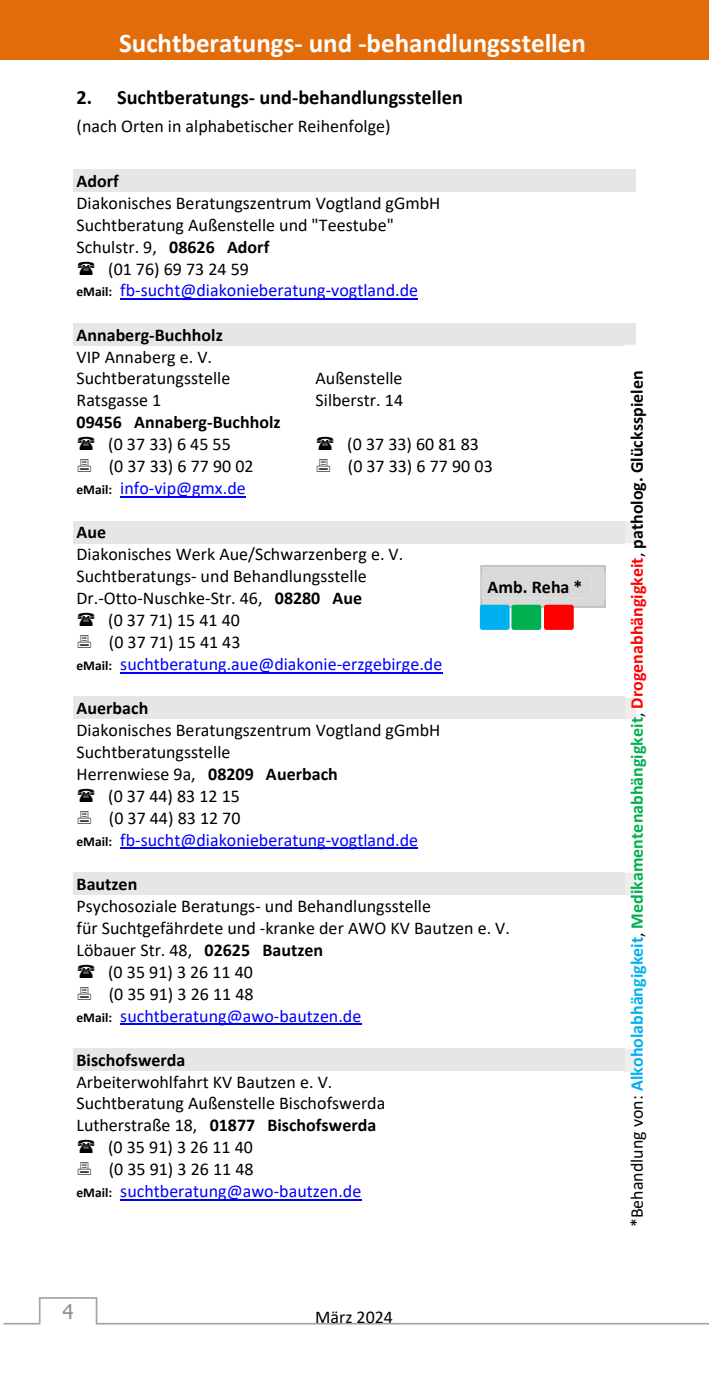
<style>
.page{position:relative;width:709px;height:1377px;background:#fff}
.page>*{position:absolute;margin:0;border:0;box-sizing:border-box;transform-origin:0 0}
.t1{font:700 27px "Calibri";color:#fff}
.t2{font:700 20.25px "Calibri";color:#000}
.t3{font:20.25px "Tahoma";color:#8d8d8d}
.t4{font:18px/21.8px "Calibri";color:#000}
.t5{font:18px "Calibri";color:#00f}
.t6{font:700 18px "Calibri";color:#000}
.t7{font:700 18px "Calibri";color:#00b050}
.s1{font-weight:700}
.s2{font-weight:700;font-size:13.5px;color:#000}
.s3{font-weight:400}
.s4{font-weight:400;color:#000}
.s5{color:#00b0f0}
.s6{color:#f00}
.s7{color:#000}
</style>
<div class="page">
<svg style="left:3px;top:1297px;width:705px;height:28px"></svg>
<div style="left:0;top:0;width:708px;height:27px;background:#e36c0a"></div>
<div style="left:0;top:27px;width:708px;height:33px;background:#e36c0a"></div>
<div style="left:73px;top:170px;width:562px;height:22px;background:#e6e6e6"></div>
<hr style="left:120px;top:299px;width:298px;height:1px;background:#00f">
<div style="left:73px;top:323px;width:562px;height:22px;background:#e6e6e6"></div>
<hr style="left:120px;top:496px;width:126px;height:2px;background:#00f">
<div style="left:73px;top:521px;width:562px;height:22px;background:#e6e6e6"></div>
<hr style="left:120px;top:672px;width:322px;height:1px;background:#00f">
<div style="left:73px;top:697px;width:562px;height:22px;background:#e6e6e6"></div>
<hr style="left:120px;top:848px;width:298px;height:1px;background:#00f">
<div style="left:73px;top:873px;width:562px;height:22px;background:#e6e6e6"></div>
<hr style="left:120px;top:1024px;width:241px;height:1px;background:#00f">
<div style="left:73px;top:1048px;width:562px;height:22px;background:#e6e6e6"></div>
<hr style="left:120px;top:1200px;width:241px;height:1px;background:#00f">
<img style="left:625px;top:344px;width:11px;height:728px">
<div style="left:481px;top:566px;width:124px;height:41px;background:#d9d9d9"></div>
<div style="left:480px;top:565px;width:126px;height:43px;border:2px solid #bfbfbf"></div>
<img style="left:481px;top:574px;width:124px;height:25px">
<div style="left:482px;top:607px;width:25px;height:21px;background:#00b0f0"></div>
<div style="left:480px;top:605px;width:29px;height:25px;border:4px solid #00b0f0"></div>
<div style="left:514px;top:607px;width:25px;height:21px;background:#00b050"></div>
<div style="left:511px;top:605px;width:30px;height:25px;border:4px solid #00b050"></div>
<div style="left:546px;top:607px;width:25px;height:21px;background:#f00"></div>
<div style="left:544px;top:605px;width:30px;height:25px;border:4px solid #f00"></div>
<h1 class="t1" style="left:119px;top:32px;width:468px">Suchtberatungs‐ und ‐behandlungsstellen</h1>
<p class="t2" style="left:77px;top:89px;width:388px">2. Suchtberatungs‐ und‐behandlungsstellen</p>
<p class="t4" style="left:77px;top:116px;width:315px">(nach Orten in alphabetischer Reihenfolge)</p>
<p class="t6" style="left:77px;top:173px;width:44px">Adorf</p>
<p class="t4" style="left:77px;top:193px;width:365px">Diakonisches Beratungszentrum Vogtland gGmbH</p>
<p class="t4" style="left:77px;top:215px;width:319px">Suchtberatung Außenstelle und "Teestube"</p>
<p class="t4" style="left:77px;top:237px;width:194px">Schulstr. 9, <span class="s1">08626 Adorf</span></p>
<p class="t4" style="left:108px;top:259px;width:142px">(01 76) 69 73 24 59</p>
<p class="t5" style="left:77px;top:283px;width:343px"><span class="s2">eMail:</span> fb‐sucht@diakonieberatung‐vogtland.de</p>
<p class="t6" style="left:77px;top:327px;width:148px">Annaberg‐Buchholz</p>
<p class="t4" style="left:77px;top:347px;width:155px">VIP Annaberg e. V.<br>Suchtberatungsstelle</p>
<p class="t4" style="left:315px;top:369px;width:89px">Außenstelle</p>
<p class="t4" style="left:77px;top:391px;width:86px">Ratsgasse 1</p>
<p class="t4" style="left:316px;top:391px;width:89px">Silberstr. 14</p>
<p class="t6" style="left:77px;top:415px;width:205px">09456 Annaberg‐Buchholz</p>
<p class="t4" style="left:108px;top:435px;width:124px">(0 37 33) 6 45 55</p>
<p class="t4" style="left:347px;top:435px;width:133px">(0 37 33) 60 81 83</p>
<p class="t4" style="left:109px;top:457px;width:146px">(0 37 33) 6 77 90 02</p>
<p class="t4" style="left:348px;top:457px;width:146px">(0 37 33) 6 77 90 03</p>
<p class="t5" style="left:77px;top:481px;width:171px"><span class="s2">eMail:</span> info‐vip@gmx.de</p>
<p class="t6" style="left:77px;top:525px;width:31px">Aue</p>
<p class="t4" style="left:77px;top:545px;width:328px">Diakonisches Werk Aue/Schwarzenberg e. V.</p>
<p class="t4" style="left:77px;top:567px;width:292px">Suchtberatungs‐ und Behandlungsstelle</p>
<p class="t4" style="left:77px;top:589px;width:287px">Dr.‐Otto‐Nuschke‐Str. 46, <span class="s1">08280 Aue</span></p>
<p class="t4" style="left:108px;top:611px;width:133px">(0 37 71) 15 41 40</p>
<p class="t4" style="left:109px;top:633px;width:133px">(0 37 71) 15 41 43</p>
<p class="t5" style="left:77px;top:657px;width:367px"><span class="s2">eMail:</span> suchtberatung.aue@diakonie‐erzgebirge.de</p>
<p class="t6" style="left:77px;top:701px;width:73px">Auerbach</p>
<p class="t4" style="left:77px;top:721px;width:365px">Diakonisches Beratungszentrum Vogtland gGmbH</p>
<p class="t4" style="left:77px;top:743px;width:155px">Suchtberatungsstelle</p>
<p class="t4" style="left:77px;top:765px;width:263px">Herrenwiese 9a, <span class="s1">08209 Auerbach</span></p>
<p class="t4" style="left:108px;top:787px;width:133px">(0 37 44) 83 12 15</p>
<p class="t4" style="left:109px;top:809px;width:133px">(0 37 44) 83 12 70</p>
<p class="t5" style="left:77px;top:832px;width:343px"><span class="s2">eMail:</span> fb‐sucht@diakonieberatung‐vogtland.de</p>
<p class="t6" style="left:77px;top:876px;width:62px">Bautzen</p>
<p class="t4" style="left:77px;top:896px;width:356px">Psychosoziale Beratungs‐ und Behandlungsstelle</p>
<p class="t4" style="left:77px;top:918px;width:435px">für Suchtgefährdete und ‐kranke der AWO KV Bautzen e. V.</p>
<p class="t4" style="left:77px;top:940px;width:248px">Löbauer Str. 48, <span class="s1">02625 Bautzen</span></p>
<p class="t4" style="left:108px;top:962px;width:146px">(0 35 91) 3 26 11 40</p>
<p class="t4" style="left:109px;top:984px;width:146px">(0 35 91) 3 26 11 48</p>
<p class="t5" style="left:77px;top:1008px;width:286px"><span class="s2">eMail:</span> suchtberatung@awo‐bautzen.de</p>
<p class="t6" style="left:77px;top:1052px;width:110px">Bischofswerda</p>
<p class="t4" style="left:77px;top:1072px;width:257px">Arbeiterwohlfahrt KV Bautzen e. V.</p>
<p class="t4" style="left:77px;top:1094px;width:310px">Suchtberatung Außenstelle Bischofswerda</p>
<p class="t6" style="left:77px;top:1118px;width:301px"><span class="s3">Lutherstraße 18,</span> 01877 Bischofswerda</p>
<p class="t4" style="left:108px;top:1138px;width:146px">(0 35 91) 3 26 11 40</p>
<p class="t4" style="left:109px;top:1160px;width:146px">(0 35 91) 3 26 11 48</p>
<p class="t5" style="left:77px;top:1184px;width:286px"><span class="s2">eMail:</span> suchtberatung@awo‐bautzen.de</p>
<p class="t6" style="left:487px;top:579px;width:96px">Amb. Reha *</p>
<p class="t3" style="left:62px;top:1299px;width:13px">4</p>
<p class="t4" style="left:315px;top:1308px;width:79px">März 2024</p>
<p class="t7" style="left:629px;top:1227px;width:858px;rotate:-90deg"><span class="s4">*Behandlung von:</span> <span class="s5">Alkoholabhängigkeit</span><span class="s4">,</span> Medikamentenabhängigkeit<span class="s4">,</span> <span class="s6">Drogenabhängigkeit</span><span class="s4">,</span> <span class="s7">patholog. Glücksspielen</span></p>
</div>
